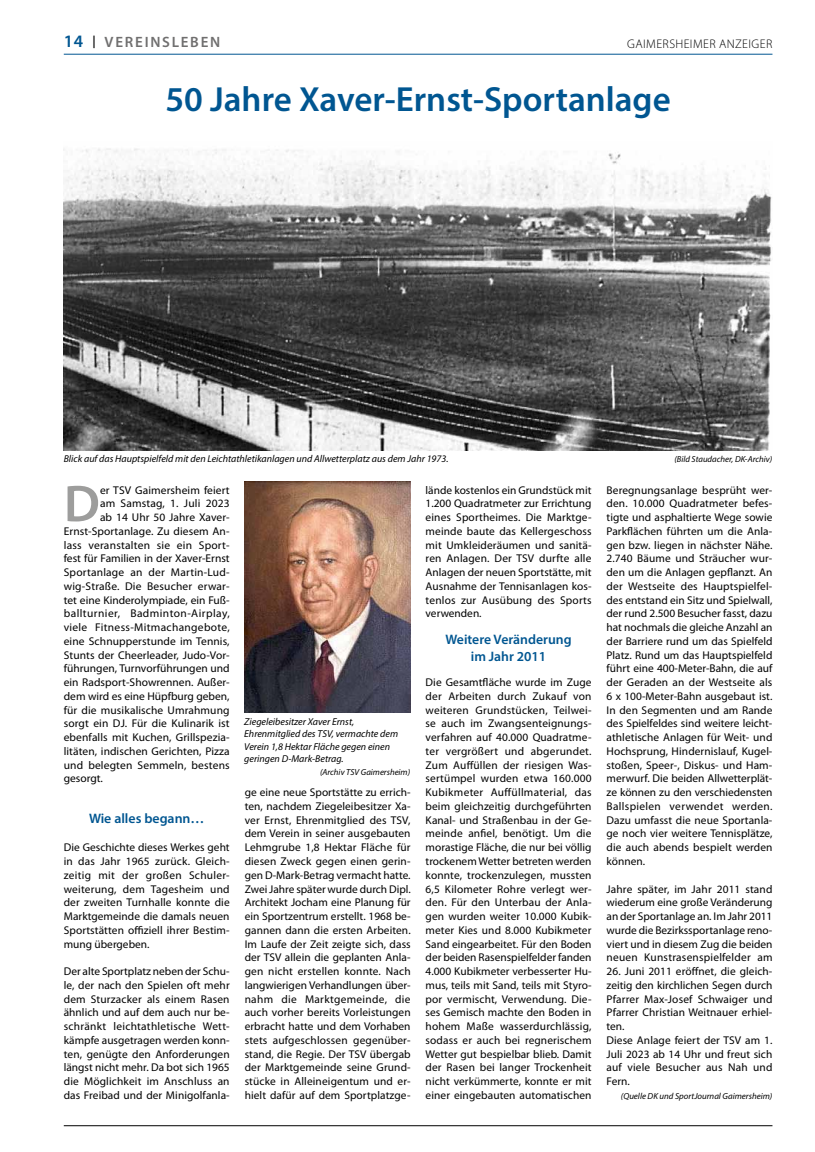
<style>
.page{position:relative;width:815px;height:1152px;background:#fff}
.page>*{position:absolute;margin:0;border:0;box-sizing:border-box;transform-origin:0 0}
.t1{font:600 52px "Myriad Pro";color:#9d9d9c}
.t2{font:600 35px "Myriad Pro";color:#005691}
.t3{font:600 15px "Myriad Pro";letter-spacing:.12em;color:#706f6f}
.t4{font:600 13.75px/16.2px "Myriad Pro";color:#005691;text-align:center}
.t5{font:300 12.5px "Myriad Pro";letter-spacing:.035em;color:#000}
.t6{font:11.25px/13.8px "Myriad Pro";letter-spacing:.01em;color:#000;text-align:justify}
.t7{font:11.25px "Myriad Pro";letter-spacing:.035em;color:#000}
.t8{font:italic 10px/12.5px "Myriad Pro";color:#000}
.t9{font:italic 8.75px "Myriad Pro";color:#000}
.s1{font-size:17.5px;color:#005691}
</style>
<div class="page">
<hr style="left:64px;top:1125px;width:708px;height:1px;background:#000">
<hr style="left:64px;top:54px;width:708px;height:1px;background:#005691">
<img style="left:245px;top:481px;width:166px;height:231px">
<img style="left:64px;top:148px;width:708px;height:302px">
<h3 class="t3" style="left:64px;top:33px;width:158px"><span class="s1">14</span> <sup>|</sup> VEREINSLEBEN</h3>
<p class="t5" style="left:627px;top:36px;width:147px">GAIMERSHEIMER ANZEIGER</p>
<h2 class="t2" style="left:165px;top:77px;width:507px">50 Jahre Xaver-Ernst-Sportanlage</h2>
<p class="t8" style="left:64px;top:452px;width:386px">Blick auf das Hauptspielfeld mit den Leichtathletikanlagen und Allwetterplatz aus dem Jahr 1973.</p>
<p class="t9" style="left:674px;top:453px;width:99px">(Bild Staudacher, DK-Archiv)</p>
<h1 class="t1" style="left:64px;top:470px;width:38px">D</h1>
<p class="t6" style="left:100px;top:483px;width:131px">er TSV Gaimersheim feiert</p>
<p class="t6" style="left:100px;top:497px;width:131px">am Samstag, 1. Juli 2023</p>
<p class="t6" style="left:100px;top:511px;width:131px">ab 14 Uhr 50 Jahre Xaver-</p>
<p class="t6" style="left:64px;top:524px;width:167px">Ernst-Sportanlage. Zu diesem An-</p>
<p class="t6" style="left:64px;top:538px;width:167px">lass veranstalten sie ein Sport-</p>
<p class="t6" style="left:64px;top:552px;width:167px">fest für Familien in der Xaver-Ernst</p>
<p class="t6" style="left:64px;top:566px;width:167px">Sportanlage an der Martin-Lud-</p>
<p class="t6" style="left:64px;top:579px;width:167px">wig-Straße. Die Besucher erwar-</p>
<p class="t6" style="left:64px;top:593px;width:167px">tet eine Kinderolympiade, ein Fuß-</p>
<p class="t7" style="left:64px;top:607px;width:167px">ballturnier, Badminton-Airplay,</p>
<p class="t6" style="left:64px;top:621px;width:167px">viele Fitness-Mitmachangebote,</p>
<p class="t6" style="left:64px;top:634px;width:167px">eine Schnupperstunde im Tennis,</p>
<p class="t6" style="left:64px;top:648px;width:167px">Stunts der Cheerleader, Judo-Vor-</p>
<p class="t6" style="left:64px;top:662px;width:167px">führungen, Turnvorführungen und</p>
<p class="t6" style="left:64px;top:676px;width:167px">ein Radsport-Showrennen. Außer-</p>
<p class="t6" style="left:64px;top:689px;width:167px">dem wird es eine Hüpfburg geben,</p>
<p class="t6" style="left:64px;top:703px;width:167px">für die musikalische Umrahmung</p>
<p class="t6" style="left:64px;top:717px;width:167px">sorgt ein DJ. Für die Kulinarik ist</p>
<p class="t6" style="left:64px;top:731px;width:167px">ebenfalls mit Kuchen, Grillspezia-</p>
<p class="t6" style="left:64px;top:744px;width:167px">litäten, indischen Gerichten, Pizza</p>
<p class="t6" style="left:64px;top:758px;width:167px">und belegten Semmeln, bestens</p>
<p class="t6" style="left:64px;top:772px;width:41px">gesorgt.</p>
<p class="t4" style="left:89px;top:810px;width:117px">Wie alles begann…</p>
<p class="t6" style="left:64px;top:841px;width:167px">Die Geschichte dieses Werkes geht in das Jahr 1965 zurück. Gleich&shy;zeitig mit der großen Schuler&shy;weiterung, dem Tagesheim und der zweiten Turnhalle konnte die Marktgemeinde die damals neuen Sportstätten offiziell ihrer Bestim&shy;mung übergeben.</p>
<p class="t6" style="left:64px;top:964px;width:167px">Der alte Sportplatz neben der Schu&shy;le, der nach den Spielen oft mehr dem Sturzacker als einem Rasen ähnlich und auf dem auch nur be&shy;schränkt leichtathletische Wett&shy;kämpfe ausgetragen werden konn&shy;ten, genügte den Anforderungen längst nicht mehr. Da bot sich 1965 die Möglichkeit im Anschluss an das Freibad und der Minigolfanla-</p>
<p class="t8" style="left:244px;top:715px;width:155px">Ziegeleibesitzer Xaver Ernst, Ehrenmitglied des TSV, vermachte dem Verein 1,8 Hektar Fläche gegen einen geringen D-Mark-Betrag.</p>
<p class="t9" style="left:320px;top:766px;width:92px">(Archiv TSV Gaimersheim)</p>
<p class="t6" style="left:245px;top:786px;width:168px">ge eine neue Sportstätte zu errich&shy;ten, nachdem Ziegeleibesitzer Xa&shy;ver Ernst, Ehrenmitglied des TSV, dem Verein in seiner ausgebauten Lehmgrube 1,8 Hektar Fläche für diesen Zweck gegen einen gerin&shy;gen D-Mark-Betrag vermacht hatte.<br>Zwei Jahre später wurde durch Dipl.<br>Architekt Jocham eine Planung für ein Sportzentrum erstellt. 1968 be&shy;gannen dann die ersten Arbeiten.<br>Im Laufe der Zeit zeigte sich, dass der TSV allein die geplanten Anla&shy;gen nicht erstellen konnte. Nach langwierigen Verhandlungen über&shy;nahm die Marktgemeinde, die auch vorher bereits Vorleistungen erbracht hatte und dem Vorhaben stets aufgeschlossen gegenüber&shy;stand, die Regie. Der TSV übergab der Marktgemeinde seine Grund&shy;stücke in Alleineigentum und er&shy;hielt dafür auf dem Sportplatzge-</p>
<p class="t6" style="left:426px;top:483px;width:167px">lände kostenlos ein Grundstück mit 1.200 Quadratmeter zur Errichtung eines Sportheimes. Die Marktge&shy;meinde baute das Kellergeschoss mit Umkleideräumen und sanitä&shy;ren Anlagen. Der TSV durfte alle Anlagen der neuen Sportstätte, mit Ausnahme der Tennisanlagen kos&shy;tenlos zur Ausübung des Sports verwenden.</p>
<p class="t4" style="left:446px;top:631px;width:128px">Weitere Veränderung im Jahr 2011</p>
<p class="t6" style="left:426px;top:676px;width:168px">Die Gesamtfläche wurde im Zuge der Arbeiten durch Zukauf von weiteren Grundstücken, Teilwei&shy;se auch im Zwangsenteignungs&shy;verfahren auf 40.000 Quadratme&shy;ter vergrößert und abgerundet.<br>Zum Auffüllen der riesigen Was&shy;sertümpel wurden etwa 160.000<br>Kubikmeter Auffüllmaterial, das beim gleichzeitig durchgeführten Kanal- und Straßenbau in der Ge&shy;meinde anfiel, benötigt. Um die morastige Fläche, die nur bei völlig trockenem Wetter betreten werden konnte, trockenzulegen, mussten 6,5 Kilometer Rohre verlegt wer&shy;den. Für den Unterbau der Anla&shy;gen wurden weiter 10.000 Kubik&shy;meter Kies und 8.000 Kubikmeter Sand eingearbeitet. Für den Boden der beiden Rasenspielfelder fanden 4.000 Kubikmeter verbesserter Hu&shy;mus, teils mit Sand, teils mit Styro&shy;por vermischt, Verwendung. Die&shy;ses Gemisch machte den Boden in hohem Maße wasserdurchlässig, sodass er auch bei regnerischem Wetter gut bespielbar blieb. Damit der Rasen bei langer Trockenheit nicht verkümmerte, konnte er mit einer eingebauten automatischen</p>
<p class="t6" style="left:607px;top:483px;width:167px">Beregnungsanlage besprüht wer&shy;den. 10.000 Quadratmeter befes&shy;tigte und asphaltierte Wege sowie Parkflächen führten um die Anla&shy;gen bzw. liegen in nächster Nähe.<br>2.740 Bäume und Sträucher wur&shy;den um die Anlagen gepflanzt. An der Westseite des Hauptspielfel&shy;des entstand ein Sitz und Spielwall, der rund 2.500 Besucher fasst, dazu hat nochmals die gleiche Anzahl an der Barriere rund um das Spielfeld Platz. Rund um das Hauptspielfeld führt eine 400-Meter-Bahn, die auf der Geraden an der Westseite als 6 x 100-Meter-Bahn ausgebaut ist.<br>In den Segmenten und am Rande des Spielfeldes sind weitere leicht&shy;athletische Anlagen für Weit- und Hochsprung, Hindernislauf, Kugel&shy;stoßen, Speer-, Diskus- und Ham&shy;merwurf. Die beiden Allwetterplät&shy;ze können zu den verschiedensten Ballspielen verwendet werden.<br>Dazu umfasst die neue Sportanla&shy;ge noch vier weitere Tennisplätze, die auch abends bespielt werden können.</p>
<p class="t6" style="left:607px;top:882px;width:167px">Jahre später, im Jahr 2011 stand wiederum eine große Veränderung an der Sportanlage an. Im Jahr 2011 wurde die Bezirkssportanlage reno&shy;viert und in diesem Zug die beiden neuen Kunstrasenspielfelder am</p>
<p class="t6" style="left:607px;top:964px;width:167px;text-align:left">26. Juni 2011 eröffnet, die gleich&shy;zeitig den kirchlichen Segen durch<br>Pfarrer Max-Josef Schwaiger und<br>Pfarrer Christian Weitnauer erhiel&shy;ten.<br>Diese Anlage feiert der TSV am 1.<br>Juli 2023 ab 14 Uhr und freut sich auf viele Besucher aus Nah und<br>Fern.</p>
<p class="t9" style="left:621px;top:1090px;width:153px">(Quelle DK und SportJournal Gaimersheim)</p>
</div>
